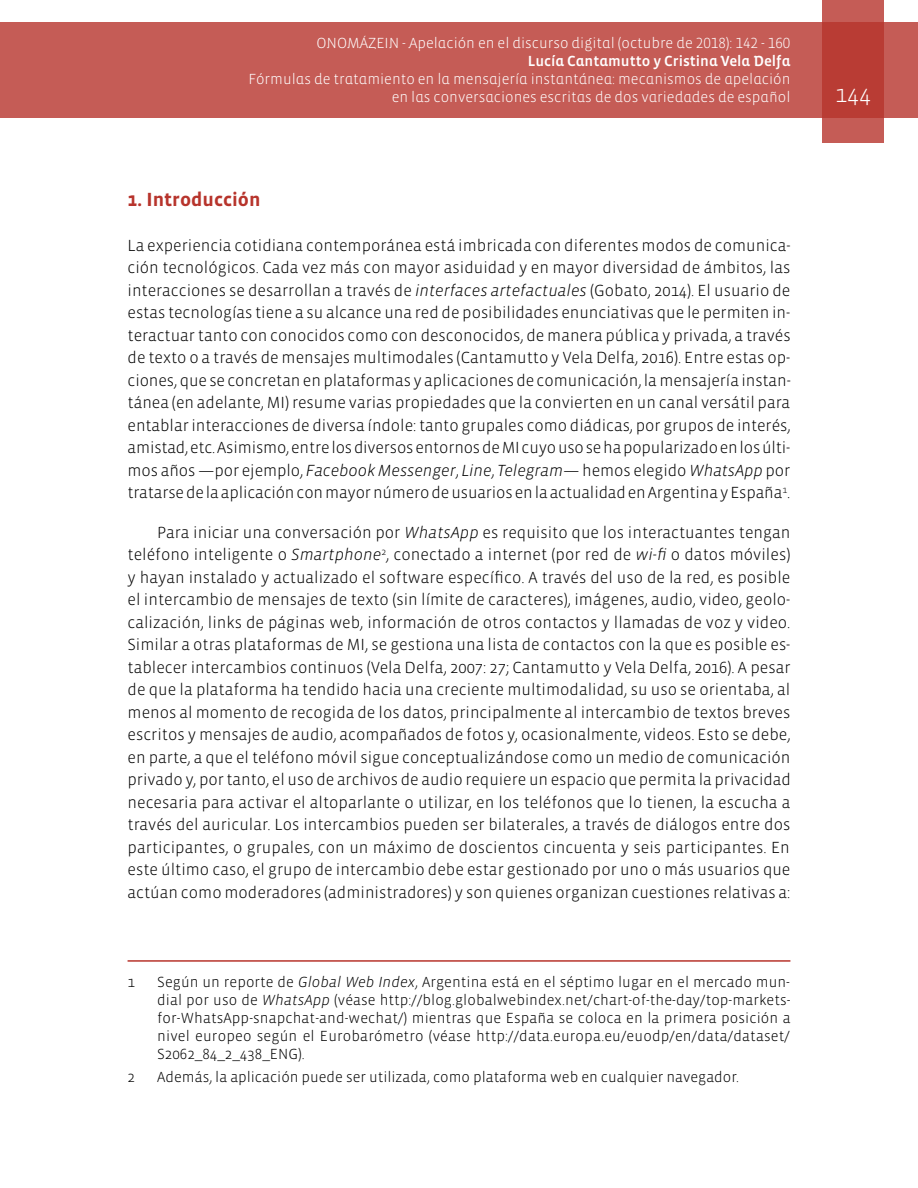
<style>
.page{position:relative;width:918px;height:1188px;background:#fff}
.page>*{position:absolute;margin:0;border:0;box-sizing:border-box;transform-origin:0 0}
.t1{font:300 24px "Vista Sans";color:#fff}
.t2{font:700 19.5px "Vista Sans";color:#b7342c}
.t3{font:300 16.5px/22.5px "Vista Sans";letter-spacing:-.01em;color:#000;text-align:justify}
.t4{font:300 15px/18px "Vista Sans";color:#000;text-align:justify}
.t5{font:300 15px/18px "Vista Sans Alt";color:#fff;text-align:right}
.t6{font:15px "Vista Sans Alt Med";color:#fff}
.s1{font-style:italic}
</style>
<div class="page">
<div style="left:0;top:23px;width:918px;height:95px;background:#c55c56"></div>
<svg style="left:822px;top:0;width:62px;height:143px;background:#bc463f"></svg>
<hr style="left:128px;top:960px;width:662px;height:2px;background:#b7342c">
<p class="t5" style="left:317px;top:35px;width:475px">ONOMÁZEIN - Apelación en el discurso digital (octubre de 2018): 142 - 160</p>
<p class="t6" style="left:528px;top:54px;width:264px">Lucía Cantamutto y Cristina Vela Delfa</p>
<p class="t5" style="left:249px;top:71px;width:543px">Fórmulas de tratamiento en la mensajería instantánea: mecanismos de apelación en las conversaciones escritas de dos variedades de español</p>
<p class="t2" style="left:128px;top:189px;width:134px">1. Introducción</p>
<p class="t3" style="left:128px;top:234px;width:665px">La experiencia cotidiana contemporánea está imbricada con diferentes modos de comunica&shy;ción tecnológicos. Cada vez más con mayor asiduidad y en mayor diversidad de ámbitos, las interacciones se desarrollan a través de <span class="s1">interfaces artefactuales</span> (Gobato, 2014). El usuario de estas tecnologías tiene a su alcance una red de posibilidades enunciativas que le permiten in&shy;teractuar tanto con conocidos como con desconocidos, de manera pública y privada, a través de texto o a través de mensajes multimodales (Cantamutto y Vela Delfa, 2016). Entre estas op&shy;ciones, que se concretan en plataformas y aplicaciones de comunicación, la mensajería instan&shy;tánea (en adelante, MI) resume varias propiedades que la convierten en un canal versátil para entablar interacciones de diversa índole: tanto grupales como diádicas, por grupos de interés, amistad, etc. Asimismo, entre los diversos entornos de MI cuyo uso se ha popularizado en los últi&shy;mos años —por ejemplo, <span class="s1">Facebook Messenger</span>, <span class="s1">Line</span>, <span class="s1">Telegram</span>— hemos elegido <span class="s1">WhatsApp</span> por tratarse de la aplicación con mayor número de usuarios en la actualidad en Argentina y España<sup>1</sup>.</p>
<p class="t3" style="left:128px;top:521px;width:665px;text-indent:30px">Para iniciar una conversación por <span class="s1">WhatsApp</span> es requisito que los interactuantes tengan teléfono inteligente o <span class="s1">Smartphone</span><sup>2</sup>, conectado a internet (por red de <span class="s1">wi-fi</span> o datos móviles) y hayan instalado y actualizado el software específico. A través del uso de la red, es posible el intercambio de mensajes de texto (sin límite de caracteres), imágenes, audio, video, geolo&shy;calización, links de páginas web, información de otros contactos y llamadas de voz y video.<br>Similar a otras plataformas de MI, se gestiona una lista de contactos con la que es posible es&shy;tablecer intercambios continuos (Vela Delfa, 2007: 27; Cantamutto y Vela Delfa, 2016). A pesar de que la plataforma ha tendido hacia una creciente multimodalidad, su uso se orientaba, al menos al momento de recogida de los datos, principalmente al intercambio de textos breves escritos y mensajes de audio, acompañados de fotos y, ocasionalmente, videos. Esto se debe, en parte, a que el teléfono móvil sigue conceptualizándose como un medio de comunicación privado y, por tanto, el uso de archivos de audio requiere un espacio que permita la privacidad necesaria para activar el altoparlante o utilizar, en los teléfonos que lo tienen, la escucha a través del auricular. Los intercambios pueden ser bilaterales, a través de diálogos entre dos participantes, o grupales, con un máximo de doscientos cincuenta y seis participantes. En este último caso, el grupo de intercambio debe estar gestionado por uno o más usuarios que actúan como moderadores (administradores) y son quienes organizan cuestiones relativas a:</p>
<p class="t4" style="left:128px;top:974px;width:9px">1</p>
<p class="t4" style="left:157px;top:974px;width:635px">Según un reporte de <span class="s1">Global Web Index</span>, Argentina está en el séptimo lugar en el mercado mun&shy;dial por uso de <span class="s1">WhatsApp</span> (véase http://blog.globalwebindex.net/chart-of-the-day/top-markets&shy;for-WhatsApp-snapchat-and-wechat/) mientras que España se coloca en la primera posición a nivel europeo según el Eurobarómetro (véase http://data.europa.eu/euodp/en/data/dataset/ S2062_84_2_438_ENG).</p>
<p class="t4" style="left:128px;top:1068px;width:9px">2</p>
<p class="t4" style="left:157px;top:1068px;width:583px">Además, la aplicación puede ser utilizada, como plataforma web en cualquier navegador.</p>
<h1 class="t1" style="left:835px;top:82px;width:37px">144</h1>
</div>
